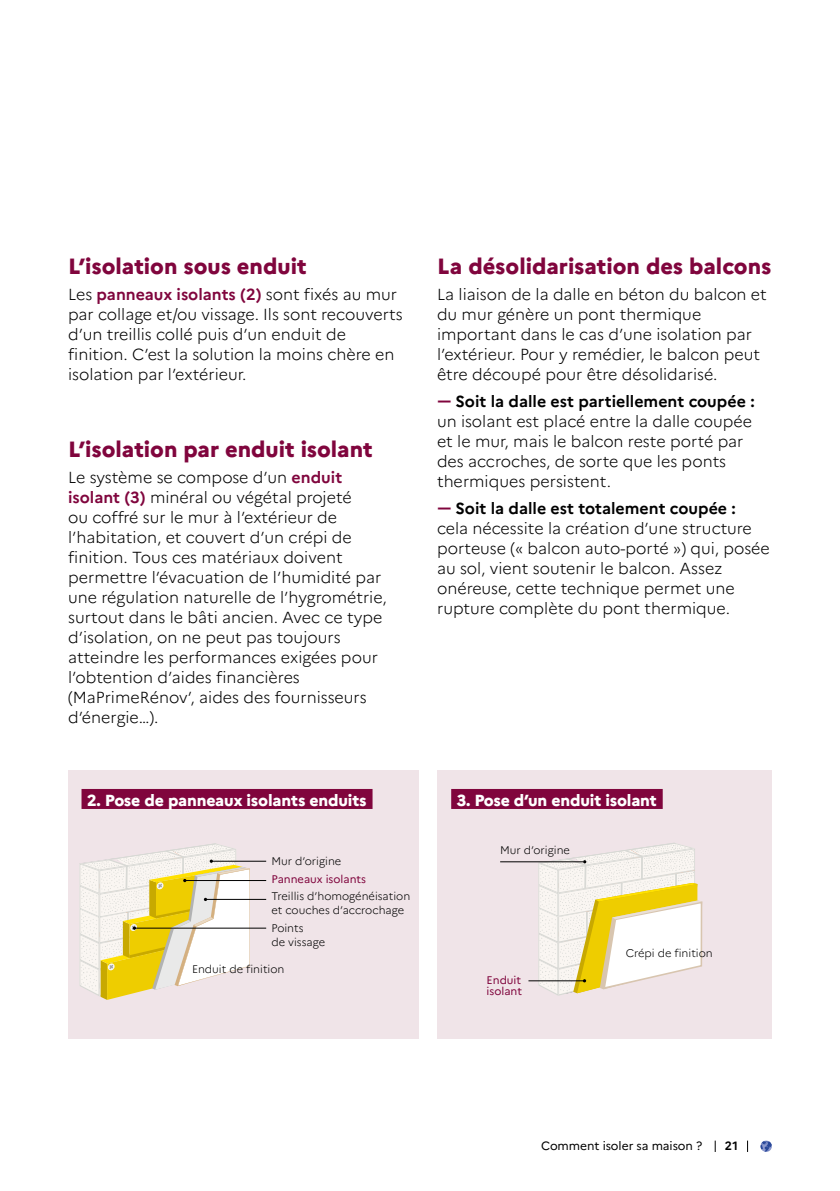
<style>
.page{position:relative;width:840px;height:1191px;background:#fff}
.page>*{position:absolute;margin:0;border:0;box-sizing:border-box;transform-origin:0 0}
.t1{font:800 22px "Marianne";color:#80053d}
.t2{font:300 16px/20px "Marianne";color:#000}
.t3{font:800 16px "Marianne";letter-spacing:-.01em;color:#fff}
.t4{font:12px "Marianne";letter-spacing:-.005em;color:#000}
.t5{font:700 12px "Marianne";color:#000}
.t6{font:300 11px/14.2px "Marianne";color:#000}
.t7{font:11px/11px "Marianne";color:#80053d}
.s1{font-weight:700;color:#80053d}
.s2{font-weight:700;font-size:15.6px;color:#80053d}
.s3{font-weight:700}
</style>
<div class="page">
<div style="left:68px;top:770px;width:350px;height:268px;background:#f0e4e8"></div>
<div style="left:437px;top:770px;width:334px;height:268px;background:#f0e4e8"></div>
<div style="left:81px;top:789px;width:291px;height:20px;background:#80053d"></div>
<div style="left:451px;top:789px;width:211px;height:20px;background:#80053d"></div>
<svg style="left:760px;top:1140px;width:11px;height:12px"></svg>
<svg style="left:714px;top:1140px;width:1px;height:12px"></svg>
<hr style="left:211px;top:861px;width:55px;height:1px;background:#000">
<hr style="left:134px;top:927px;width:132px;height:1px;background:#000">
<hr style="left:205px;top:899px;width:61px;height:1px;background:#000">
<hr style="left:185px;top:880px;width:81px;height:1px;background:#000">
<svg style="left:79px;top:843px;width:171px;height:157px"></svg>
<hr style="left:500px;top:861px;width:82px;height:1px;background:#000">
<hr style="left:528px;top:980px;width:55px;height:1px;background:#000">
<svg style="left:538px;top:843px;width:164px;height:152px"></svg>
<h1 class="t1" style="left:68px;top:250px;width:240px">L’isolation sous enduit</h1>
<p class="t2" style="left:68px;top:283px;width:336px">Les <span class="s1">panneaux isolants (2)</span> sont fixés au mur par collage et/ou vissage. Ils sont recouverts d’un treillis collé puis d’un enduit de finition. C’est la solution la moins chère en isolation par l’extérieur.</p>
<h1 class="t1" style="left:68px;top:432px;width:306px">L’isolation par enduit isolant</h1>
<p class="t2" style="left:68px;top:465px;width:320px">Le système se compose d’un <span class="s1">enduit isolant (3)</span> minéral ou végétal projeté<br>ou coffré sur le mur à l’extérieur de l’habitation, et couvert d’un crépi de finition. Tous ces matériaux doivent permettre l’évacuation de l’humidité par une régulation naturelle de l’hygrométrie, surtout dans le bâti ancien. Avec ce type d’isolation, on ne peut pas toujours atteindre les performances exigées pour l’obtention d’aides financières (MaPrimeRénov’, aides des fournisseurs d’énergie…).</p>
<h1 class="t1" style="left:437px;top:250px;width:336px">La désolidarisation des balcons</h1>
<p class="t2" style="left:437px;top:283px;width:331px">La liaison de la dalle en béton du balcon et du mur génère un pont thermique important dans le cas d’une isolation par l’extérieur. Pour y remédier, le balcon peut être découpé pour être désolidarisé.</p>
<p class="t2" style="left:437px;top:390px;width:319px"><span class="s2">-</span><span class="s3">Soit la dalle est partiellement coupée : </span>un isolant est placé entre la dalle coupée et le mur, mais le balcon reste porté par des accroches, de sorte que les ponts thermiques persistent.</p>
<p class="t2" style="left:437px;top:496px;width:334px"><span class="s2">-</span><span class="s3">Soit la dalle est totalement coupée : </span>cela nécessite la création d’une structure porteuse (« balcon auto-porté ») qui, posée au sol, vient soutenir le balcon. Assez onéreuse, cette technique permet une rupture complète du pont thermique.</p>
<p class="t3" style="left:87px;top:788px;width:281px">2. Pose de panneaux isolants enduits</p>
<p class="t3" style="left:456px;top:788px;width:201px">3. Pose d’un enduit isolant</p>
<p class="t6" style="left:272px;top:853px;width:71px">Mur d’origine</p>
<p class="t7" style="left:272px;top:873px;width:96px">Panneaux isolants</p>
<p class="t6" style="left:272px;top:888px;width:140px">Treillis d’homogénéisation et couches d’accrochage</p>
<p class="t6" style="left:272px;top:920px;width:55px">Points<br>de vissage</p>
<p class="t6" style="left:192px;top:961px;width:94px">Enduit de finition</p>
<p class="t6" style="left:500px;top:842px;width:71px">Mur d’origine</p>
<p class="t7" style="left:486px;top:973px;width:37px">Enduit isolant</p>
<p class="t6" style="left:625px;top:945px;width:89px">Crépi de finition</p>
<p class="t4" style="left:541px;top:1137px;width:162px">Comment isoler sa maison ?</p>
<p class="t5" style="left:724px;top:1136px;width:15px">21</p>
</div>
